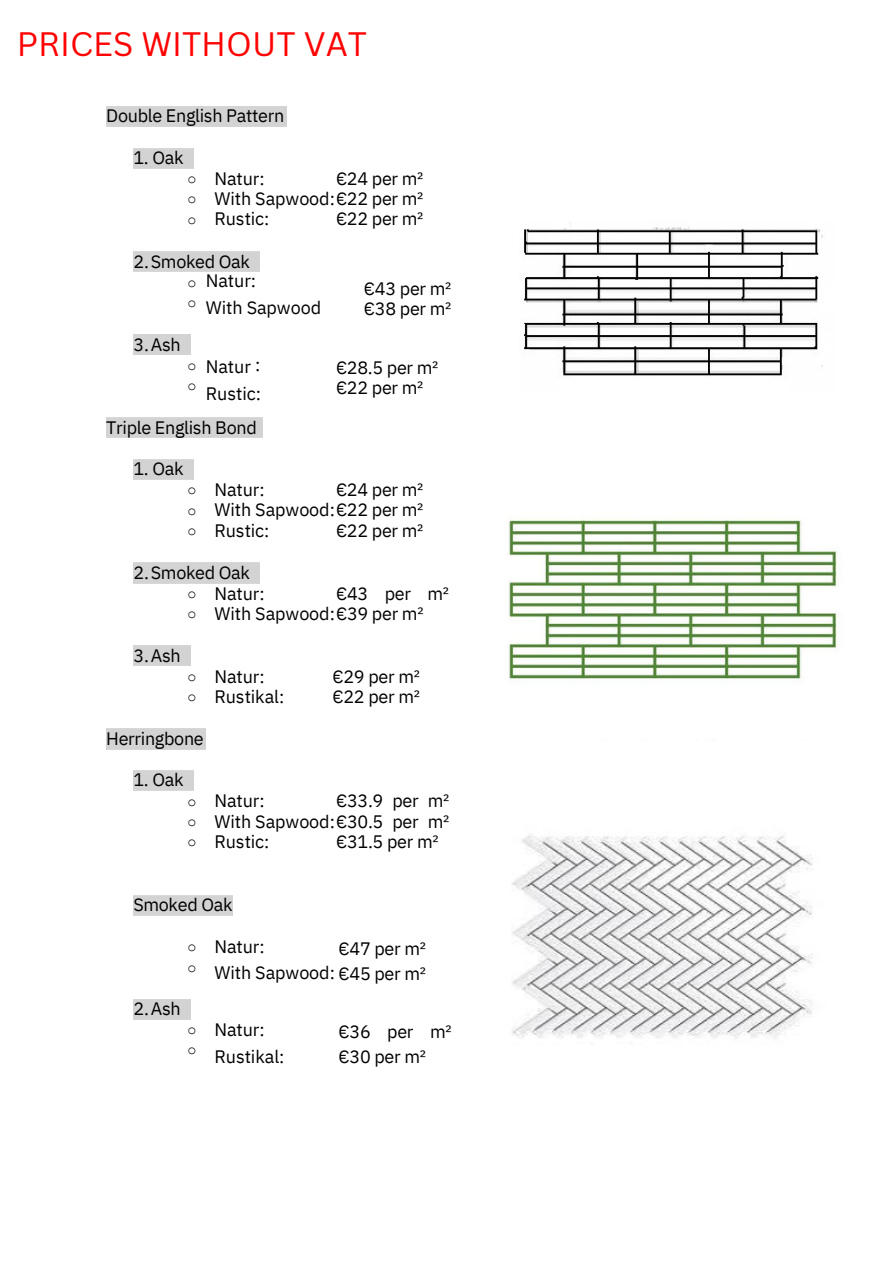
<style>
.page{position:relative;width:894px;height:1264px;background:#fff}
.page>*{position:absolute;margin:0;border:0;box-sizing:border-box;transform-origin:0 0}
.t1{font:33px "Canva Sans";color:#ff0202}
.t2{font:18px/20.2px "IBM Plex Sans";letter-spacing:-.015em;color:#000}
.t3{font:15px/20.2px "Courier New";color:#000}
</style>
<div class="page">
<img style="left:524px;top:223px;width:299px;height:153px">
<img style="left:508px;top:518px;width:330px;height:162px">
<img style="left:511px;top:835px;width:302px;height:204px">
<h1 class="t1" style="left:17px;top:20px;width:352px">PRICES WITHOUT VAT</h1>
<p class="t2" style="left:106px;top:105px;width:179px">Double English Pattern</p>
<p class="t2" style="left:133px;top:147px;width:52px">1. Oak</p>
<h2 class="t3" style="left:187px;top:169px;width:10px;text-align:justify">o o o</h2>
<p class="t2" style="left:214px;top:168px;width:210px;text-align:right">€24 per m²<br>With Sapwood:€22 per m² €22 per m²</p>
<p class="t2" style="left:214px;top:168px;width:52px">Natur:</p>
<p class="t2" style="left:214px;top:208px;width:57px">Rustic:</p>
<h2 class="t2" style="left:133px;top:251px;width:118px">2.Smoked Oak</h2>
<h2 class="t3" style="left:187px;top:272px;width:10px">o o</h2>
<p class="t2" style="left:133px;top:334px;width:49px">3.Ash</p>
<h2 class="t2" style="left:206px;top:267px;width:117px;line-height:27px">Natur:<br>With Sapwood</h2>
<p class="t2" style="left:364px;top:278px;width:89px">€43 per m² €38 per m²</p>
<h2 class="t3" style="left:187px;top:355px;width:10px">o o</h2>
<p class="t2" style="left:206px;top:356px;width:56px">Natur :</p>
<h2 class="t2" style="left:336px;top:357px;width:104px">€28.5 per m² €22 per m²</h2>
<p class="t2" style="left:206px;top:383px;width:57px">Rustic:</p>
<p class="t2" style="left:106px;top:416px;width:152px">Triple English Bond</p>
<h2 class="t2" style="left:133px;top:458px;width:52px">1. Oak</h2>
<h2 class="t3" style="left:187px;top:480px;width:10px;text-align:justify">o o o</h2>
<p class="t2" style="left:214px;top:479px;width:210px;text-align:right">€24 per m²<br>With Sapwood:€22 per m² €22 per m²</p>
<h2 class="t2" style="left:214px;top:479px;width:52px">Natur:</h2>
<h2 class="t2" style="left:214px;top:520px;width:57px">Rustic:</h2>
<h2 class="t2" style="left:133px;top:562px;width:118px">2.Smoked Oak</h2>
<p class="t3" style="left:187px;top:584px;width:10px">o o</p>
<h2 class="t2" style="left:133px;top:645px;width:49px">3.Ash</h2>
<p class="t3" style="left:187px;top:666px;width:10px">o o</p>
<p class="t2" style="left:106px;top:728px;width:99px">Herringbone</p>
<p class="t2" style="left:133px;top:769px;width:52px">1. Oak</p>
<h2 class="t3" style="left:187px;top:791px;width:10px;text-align:justify">o o o</h2>
<h2 class="t2" style="left:214px;top:583px;width:236px;text-indent:122px">€43 per m²<br>With Sapwood:€39 per m²</h2>
<h2 class="t2" style="left:214px;top:583px;width:52px">Natur:</h2>
<h2 class="t2" style="left:214px;top:665px;width:71px">Natur:<br>Rustikal:</h2>
<h2 class="t2" style="left:332px;top:665px;width:89px">€29 per m² €22 per m²</h2>
<h2 class="t2" style="left:336px;top:790px;width:115px">€33.9 per m²</h2>
<h2 class="t2" style="left:214px;top:810px;width:236px">With Sapwood:€30.5 per m²</h2>
<h2 class="t2" style="left:336px;top:831px;width:104px">€31.5 per m²</h2>
<p class="t2" style="left:214px;top:790px;width:52px">Natur:</p>
<p class="t2" style="left:214px;top:831px;width:57px">Rustic:</p>
<p class="t2" style="left:133px;top:894px;width:101px">Smoked Oak</p>
<h2 class="t3" style="left:187px;top:937px;width:10px">o o</h2>
<h2 class="t2" style="left:133px;top:998px;width:49px">2.Ash</h2>
<p class="t3" style="left:187px;top:1020px;width:10px">o o</p>
<p class="t2" style="left:214px;top:935px;width:52px">Natur:</p>
<h2 class="t2" style="left:214px;top:937px;width:213px;line-height:23.2px;text-align:right">€47 per m²<br>With Sapwood: €45 per m²</h2>
<p class="t2" style="left:214px;top:1015px;width:72px;line-height:27px">Natur:<br>Rustikal:</p>
<h2 class="t2" style="left:338px;top:1019px;width:115px;line-height:24.8px">€36 per m² €30 per m²</h2>
</div>
